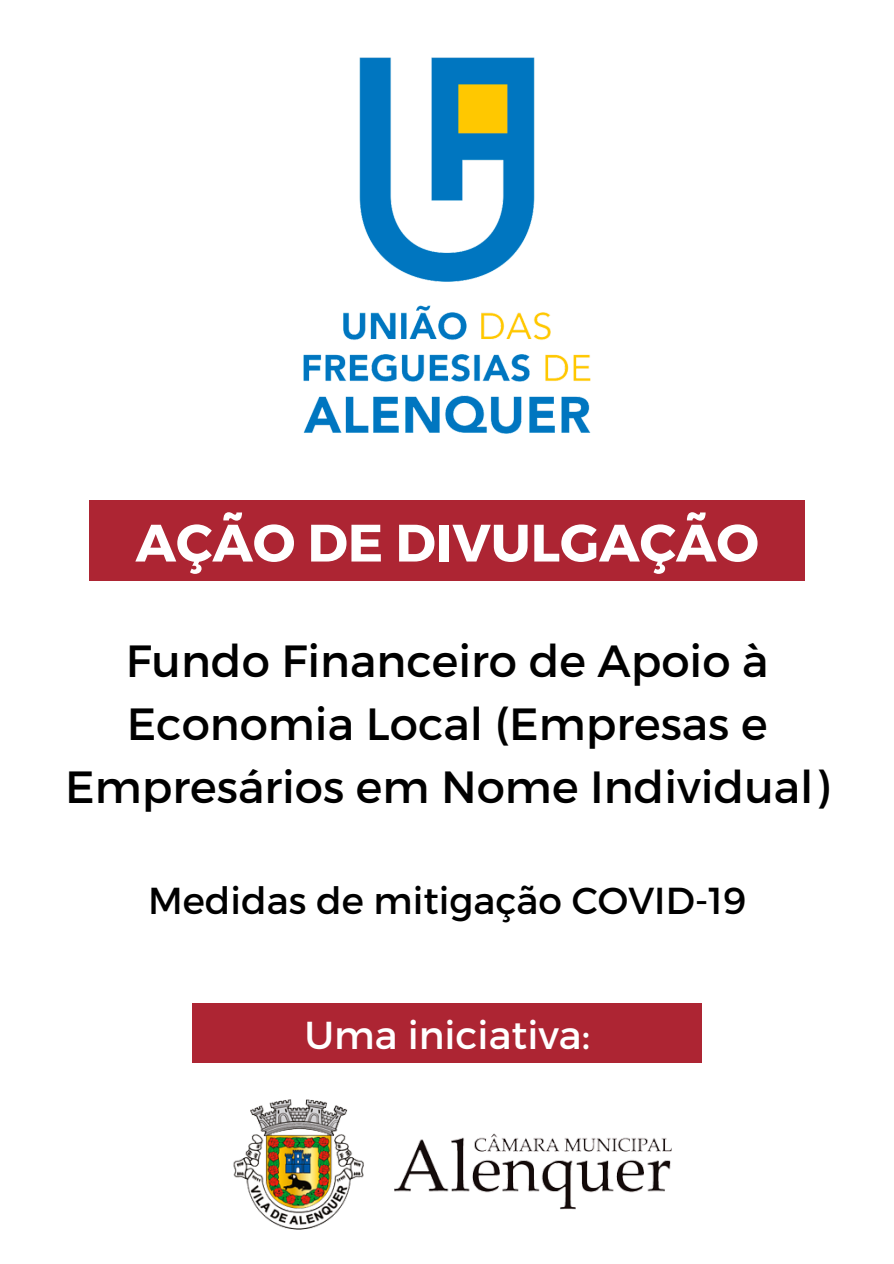
<style>
.page{position:relative;width:894px;height:1264px;background:#fff}
.page>*{position:absolute;margin:0;border:0;box-sizing:border-box;transform-origin:0 0}
.t1{font:700 52.5px "Montserrat";color:#fff}
.t2{font:45px/63px "Montserrat";color:#000;text-align:center}
.t3{font:38.85px "Montserrat";color:#fff}
.t4{font:37.5px "Montserrat";color:#000}
</style>
<div class="page">
<img style="left:303px;top:57px;width:288px;height:377px">
<div style="left:89px;top:500px;width:715px;height:81px;background:#ad2533"></div>
<img style="left:192px;top:1062px;width:510px;height:168px">
<div style="left:192px;top:1002px;width:510px;height:60px;background:#ad2533"></div>
<p class="t1" style="left:135px;top:508px;width:624px">AÇÃO DE DIVULGAÇÃO</p>
<p class="t2" style="left:65px;top:627px;width:765px">Fundo Financeiro de Apoio à<br>Economia Local (Empresas e<br>Empresários em Nome Individual)</p>
<p class="t4" style="left:148px;top:876px;width:599px">Medidas de mitigação COVID-19</p>
<p class="t3" style="left:304px;top:1009px;width:287px">Uma iniciativa:</p>
</div>
